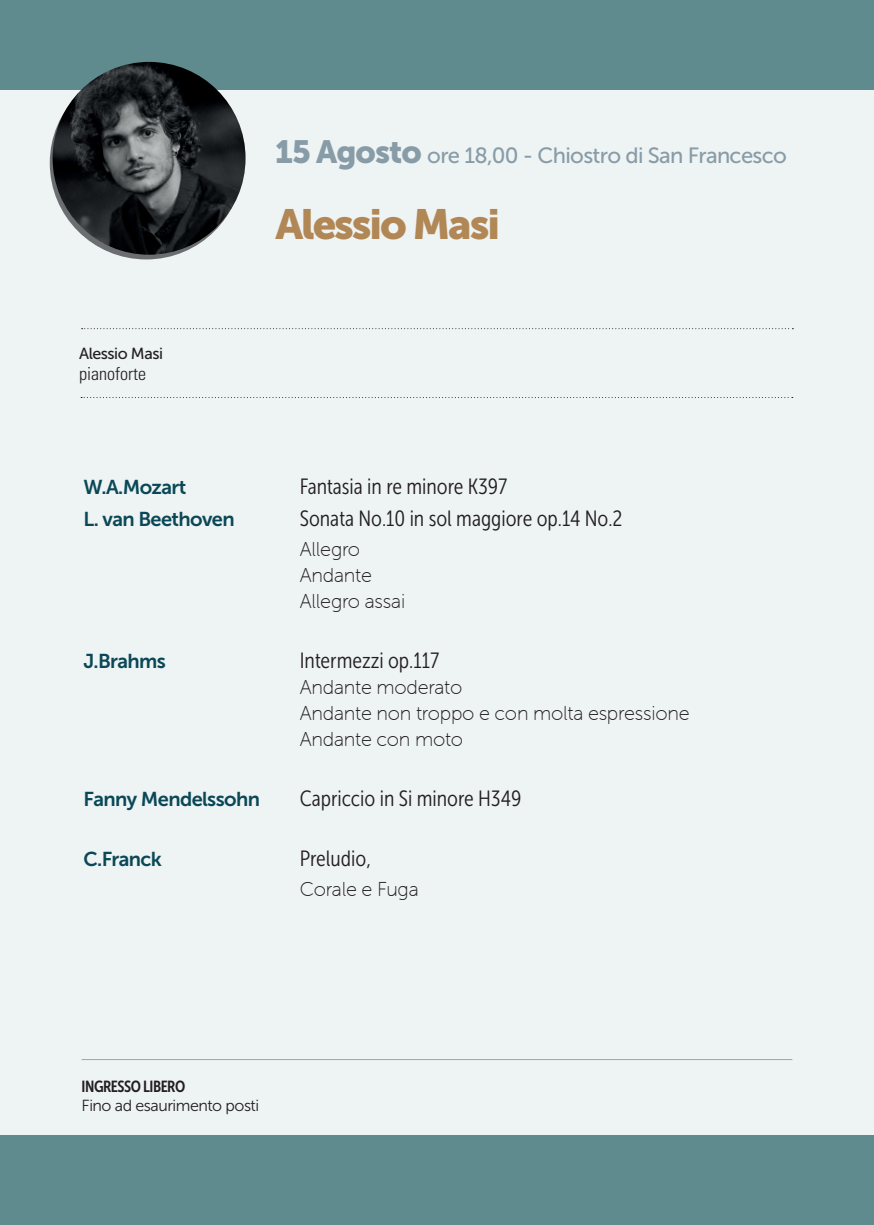
<style>
.page{position:relative;width:874px;height:1225px;background:#fff}
.page>*{position:absolute;margin:0;border:0;box-sizing:border-box;transform-origin:0 0}
.t1{font:42px "Museo Sans 900";letter-spacing:-.05em;color:#b18756}
.t2{font:22px "Museo Sans Cond 300";color:#231f20}
.t3{font:22px "Museo Sans 500";letter-spacing:-.03em;color:#889ca8}
.t4{font:20px/26px "Museo Sans Rounded 100";letter-spacing:-.01em;color:#231f20}
.t5{font:20px "Museo Sans 700";letter-spacing:-.03em;color:#0a4857}
.t6{font:300 condensed 18px "Univers LT Std";color:#231f20}
.t7{font:16px "Museo Sans 300";letter-spacing:-.03em;color:#231f20}
.t8{font:16px "Museo Sans Cond 700";letter-spacing:-.03em;color:#231f20}
.t9{font:16px "Museo Sans 500";letter-spacing:-.03em;color:#231f20}
.s1{font-family:"Museo Sans 900";font-size:32px}
</style>
<div class="page">
<div style="left:0;top:0;width:873px;height:1225px;background:#5f8a8e"></div>
<div style="left:0;top:90px;width:873px;height:1044px;background:#eef3f3"></div>
<div style="left:50px;top:67px;width:192px;height:192px;background:#6c6d70;border-radius:50%"></div>
<img style="left:53px;top:62px;width:192px;height:193px;border-radius:96px">
<svg style="left:81px;top:397px;width:711px;height:1px"></svg>
<svg style="left:82px;top:328px;width:711px;height:1px"></svg>
<hr style="left:82px;top:1059px;width:710px;height:1px;background:#91a8b7">
<p class="t9" style="left:79px;top:344px;width:85px">Alessio Masi</p>
<p class="t6" style="left:79px;top:363px;width:68px">pianoforte</p>
<p class="t3" style="left:275px;top:143px;width:513px"><span class="s1">15 Agosto</span> ore 18,00 - Chiostro di San Francesco</p>
<h1 class="t1" style="left:275px;top:200px;width:226px">Alessio Masi</h1>
<p class="t5" style="left:83px;top:475px;width:104px">W.A.Mozart</p>
<p class="t2" style="left:299px;top:474px;width:209px">Fantasia in re minore K397</p>
<p class="t5" style="left:83px;top:507px;width:152px">L. van Beethoven</p>
<p class="t2" style="left:299px;top:506px;width:324px">Sonata No.10 in sol maggiore op.14 No.2</p>
<p class="t4" style="left:299px;top:536px;width:107px">Allegro<br>Andante<br>Allegro assai</p>
<p class="t5" style="left:83px;top:649px;width:84px">J.Brahms</p>
<p class="t2" style="left:299px;top:648px;width:141px">Intermezzi op.117</p>
<p class="t4" style="left:299px;top:674px;width:391px">Andante moderato<br>Andante non troppo e con molta espressione<br>Andante con moto</p>
<p class="t5" style="left:83px;top:787px;width:178px">Fanny Mendelssohn</p>
<p class="t2" style="left:299px;top:786px;width:223px">Capriccio in Si minore H349</p>
<p class="t5" style="left:83px;top:847px;width:80px">C.Franck</p>
<p class="t2" style="left:299px;top:846px;width:73px">Preludio,</p>
<p class="t4" style="left:299px;top:876px;width:120px">Corale e Fuga</p>
<p class="t8" style="left:82px;top:1077px;width:105px">INGRESSO LIBERO</p>
<p class="t7" style="left:82px;top:1097px;width:179px">Fino ad esaurimento posti</p>
</div>
